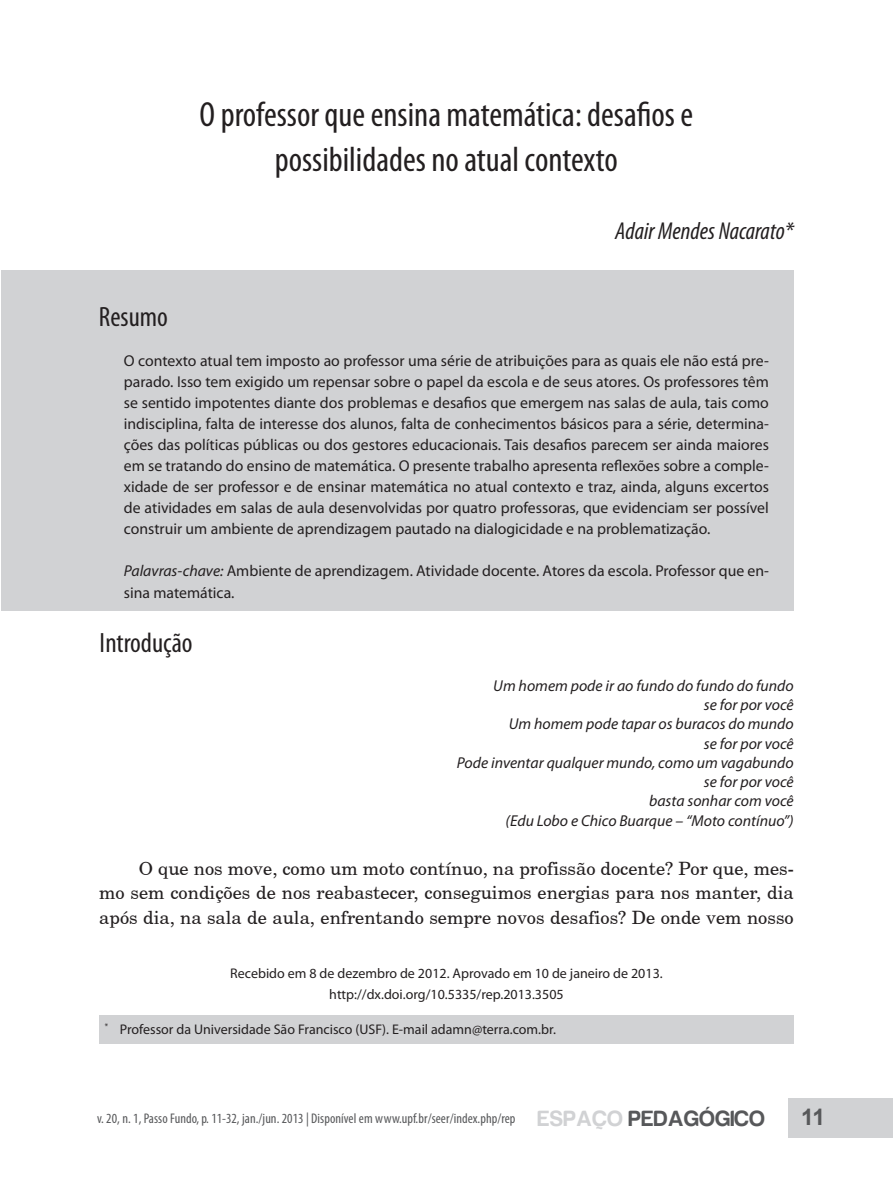
<style>
.page{position:relative;width:893px;height:1191px;background:#fff}
.page>*{position:absolute;margin:0;border:0;box-sizing:border-box;transform-origin:0 0}
.título_artigos{font:condensed 35px/45.5px "Myriad Pro";color:#231f20;text-align:center}
.subtitulo{font:condensed 28px "Myriad Pro";color:#231f20}
.autores{font:italic condensed 24.5px "Myriad Pro";color:#231f20}
.t1{font:700 22.75px "Arial";color:#57585a}
.Corpo_do_texto{font:18.38px/24.5px "New Brunswick Plain";color:#231f20;text-align:justify}
.RESUMO{font:15.75px/21px "Myriad Pro";color:#231f20;text-align:justify}
.EPIGRAFE{font:italic 15.75px/19.2px "Myriad Pro";color:#231f20;text-align:right}
.notas_de_rodape{font:14px "Myriad Pro";color:#231f20}
.t2{font:condensed 14px "Myriad Pro";letter-spacing:.005em;color:#57585a}
.corpo_do_texto{font:14px "Myriad Pro";color:#231f20}
.s1{font-style:italic}
.s2{font-family:"Harabara";font-stretch:normal;font-size:22.75px;color:#d1d2d4}
.s3{font-family:"Harabara";font-stretch:normal;font-size:22.75px}
</style>
<div class="page">
<div style="left:788px;top:1098px;width:105px;height:39px;background:#d1d2d4"></div>
<div style="left:1px;top:270px;width:793px;height:341px;background:#d1d2d4"></div>
<div style="left:99px;top:1014px;width:695px;height:29px;background:#d1d2d4"></div>
<p class="título_artigos" style="left:200px;top:91px;width:495px">O professor que ensina matemática: desafios e possibilidades no atual contexto</p>
<p class="autores" style="left:615px;top:216px;width:180px">Adair Mendes Nacarato*</p>
<p class="subtitulo" style="left:99px;top:299px;width:70px">Resumo</p>
<p class="RESUMO" style="left:124px;top:350px;width:647px">O contexto atual tem imposto ao professor uma série de atribuições para as quais ele não está pre&shy;parado. Isso tem exigido um repensar sobre o papel da escola e de seus atores. Os professores têm se sentido impotentes diante dos problemas e desafios que emergem nas salas de aula, tais como indisciplina, falta de interesse dos alunos, falta de conhecimentos básicos para a série, determina&shy;ções das políticas públicas ou dos gestores educacionais. Tais desafios parecem ser ainda maiores em se tratando do ensino de matemática. O presente trabalho apresenta reflexões sobre a comple&shy;xidade de ser professor e de ensinar matemática no atual contexto e traz, ainda, alguns excertos de atividades em salas de aula desenvolvidas por quatro professoras, que evidenciam ser possível construir um ambiente de aprendizagem pautado na dialogicidade e na problematização.</p>
<p class="RESUMO" style="left:124px;top:560px;width:647px"><span class="s1">Palavras-chave:</span> Ambiente de aprendizagem. Atividade docente. Atores da escola. Professor que en&shy;sina matemática.</p>
<p class="subtitulo" style="left:99px;top:625px;width:95px">Introdução</p>
<p class="EPIGRAFE" style="left:493px;top:676px;width:302px">Um homem pode ir ao fundo do fundo do fundo se for por você</p>
<p class="EPIGRAFE" style="left:509px;top:714px;width:287px">Um homem pode tapar os buracos do mundo se for por você</p>
<p class="EPIGRAFE" style="left:457px;top:753px;width:338px">Pode inventar qualquer mundo, como um vagabundo se for por você<br>basta sonhar com você</p>
<p class="EPIGRAFE" style="left:506px;top:810px;width:290px">(Edu Lobo e Chico Buarque – “Moto contínuo”)</p>
<p class="Corpo_do_texto" style="left:99px;top:855px;width:696px;text-indent:40px">O que nos move, como um moto contínuo, na profissão docente? Por que, mes&shy;mo sem condições de nos reabastecer, conseguimos energias para nos manter, dia após dia, na sala de aula, enfrentando sempre novos desafios? De onde vem nosso</p>
<p class="notas_de_rodape" style="left:230px;top:964px;width:434px">Recebido em 8 de dezembro de 2012. Aprovado em 10 de janeiro de 2013.</p>
<p class="corpo_do_texto" style="left:329px;top:985px;width:236px">http://dx.doi.org/10.5335/rep.2013.3505</p>
<p class="notas_de_rodape" style="left:105px;top:1020px;width:452px"><sup>*</sup> Professor da Universidade São Francisco (USF). E-mail adamn@terra.com.br.</p>
<p class="t2" style="left:97px;top:1109px;width:669px">v. 20, n. 1, Passo Fundo, p. 11-32, jan./jun. 2013 | Disponível em www.upf.br/seer/index.php/rep <span class="s2">ESPAÇO</span> <span class="s3">PEDAGÓGICO</span></p>
<p class="t1" style="left:801px;top:1101px;width:26px">11</p>
</div>
